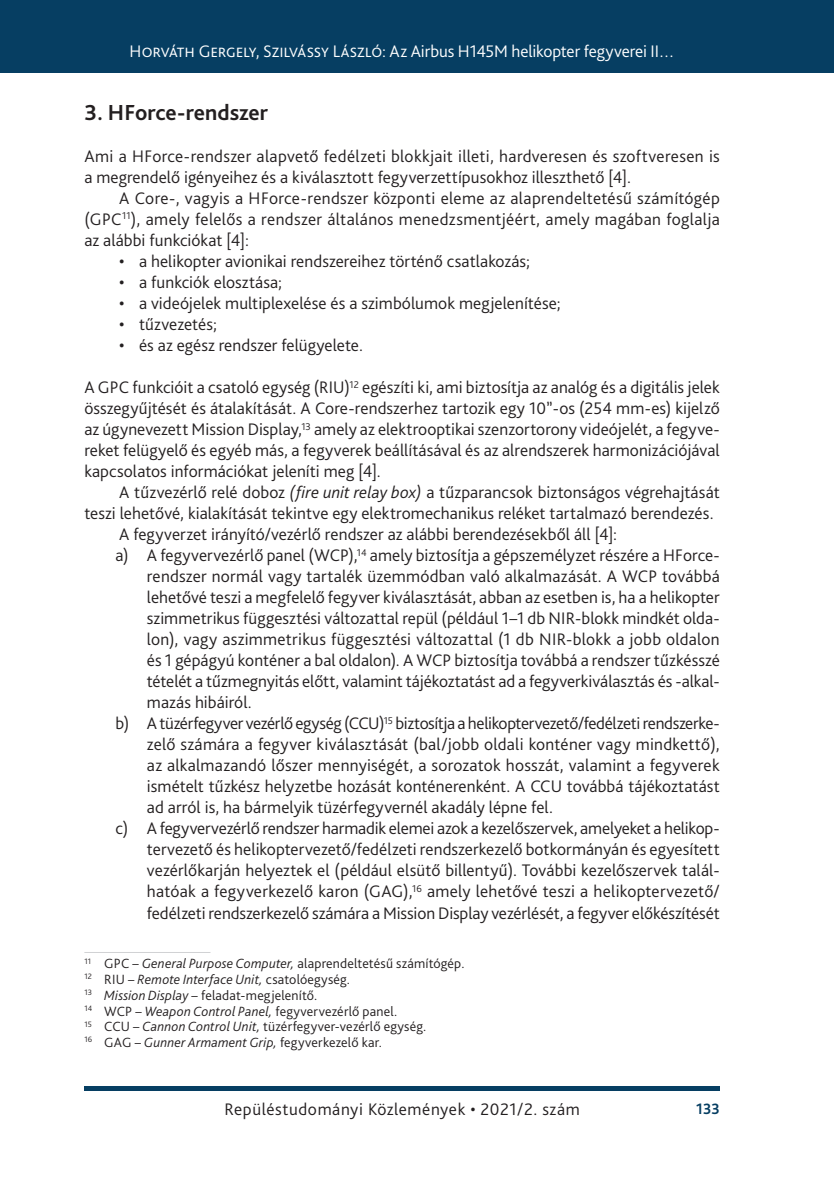
<style>
.page{position:relative;width:834px;height:1181px;background:#fff}
.page>*{position:absolute;margin:0;border:0;box-sizing:border-box;transform-origin:0 0}
.t1{font:700 22.75px "Bliss Pro";color:#231f20}
.t2{font:300 17.5px/21px "Bliss Pro";letter-spacing:.005em;color:#231f20;text-align:justify}
.t3{font:300 17.5px "Bliss Pro";letter-spacing:-.025em;color:#231f20}
.t4{font:300 17.5px "Bliss Pro";letter-spacing:-.015em;color:#231f20}
.t5{font:300 17.5px "Bliss Pro";letter-spacing:-.01em;color:#fff}
.t6{font:300 17.5px "Bliss Pro";letter-spacing:.035em;color:#231f20}
.t7{font:700 15.75px "Bliss Pro";color:#063e62;scale:.95 1}
.t8{font:300 14px/15.8px "Bliss Pro";letter-spacing:.005em;color:#231f20}
.s1{font-weight:400}
.s2{font-style:italic}
</style>
<div class="page">
<div style="left:0;top:0;width:833px;height:73px;background:#063e62"></div>
<div style="left:84px;top:1086px;width:635px;height:5px;background:#063e62"></div>
<hr style="left:84px;top:952px;width:126px;height:1px;background:#d1d2d4">
<p class="t5" style="left:130px;top:41px;width:546px">Horváth Gergely, Szilvássy László: Az Airbus H145M helikopter fegyverei II…</p>
<h1 class="t1" style="left:84px;top:99px;width:185px">3. HForce-rendszer</h1>
<p class="t2" style="left:84px;top:145px;width:636px">Ami a HForce-rendszer alapvető fedélzeti blokkjait illeti, hardveresen és szoftveresen is a megrendelő igényeihez és a kiválasztott fegyverzettípusokhoz illeszthető [4].</p>
<p class="t2" style="left:84px;top:187px;width:636px;text-indent:35px">A Core-, vagyis a HForce-rendszer központi eleme az alaprendeltetésű számítógép (GPC<sup>11</sup>), amely felelős a rendszer általános menedzsmentjéért, amely magában foglalja az alábbi funkciókat [4]:</p>
<p class="t2" style="left:119px;top:250px;width:412px"><span class="s1">•</span> a helikopter avionikai rendszereihez történő csatlakozás;</p>
<p class="t2" style="left:119px;top:271px;width:164px"><span class="s1">•</span> a funkciók elosztása;</p>
<p class="t2" style="left:119px;top:292px;width:443px"><span class="s1">•</span> a videójelek multiplexelése és a szimbólumok megjelenítése;</p>
<p class="t2" style="left:119px;top:313px;width:99px"><span class="s1">•</span> tűzvezetés;</p>
<p class="t2" style="left:119px;top:334px;width:245px"><span class="s1">•</span> és az egész rendszer felügyelete.</p>
<p class="t2" style="left:84px;top:376px;width:637px">A GPC funkcióit a csatoló egység (RIU)<sup>12</sup> egészíti ki, ami biztosítja az analóg és a digitális jelek összegyűjtését és átalakítását. A Core-rendszerhez tartozik egy 10”-os (254 mm-es) kijelző az úgynevezett Mission Display,<sup>13</sup> amely az elektrooptikai szenzortorony videójelét, a fegyve&shy;reket felügyelő és egyéb más, a fegyverek beállításával és az alrendszerek harmonizációjával kapcsolatos információkat jeleníti meg [4].</p>
<p class="t2" style="left:119px;top:481px;width:602px">A tűzvezérlő relé doboz <span class="s2">(fire unit relay box)</span> a tűzparancsok biztonságos végrehajtását</p>
<p class="t2" style="left:84px;top:502px;width:630px">teszi lehetővé, kialakítását tekintve egy elektromechanikus reléket tartalmazó berendezés.</p>
<p class="t2" style="left:119px;top:523px;width:499px">A fegyverzet irányító/vezérlő rendszer az alábbi berendezésekből áll [4]:</p>
<p class="t2" style="left:116px;top:544px;width:605px">a) A fegyvervezérlő panel (WCP),<sup>14</sup> amely biztosítja a gépszemélyzet részére a HForce-</p>
<p class="t2" style="left:147px;top:565px;width:574px">rendszer normál vagy tartalék üzemmódban való alkalmazását. A WCP továbbá</p>
<p class="t2" style="left:147px;top:586px;width:574px">lehetővé teszi a megfelelő fegyver kiválasztását, abban az esetben is, ha a helikopter</p>
<p class="t2" style="left:147px;top:607px;width:572px">szimmetrikus függesztési változattal repül (például 1–1 db NIR-blokk mindkét olda-</p>
<p class="t2" style="left:147px;top:628px;width:574px">lon), vagy aszimmetrikus függesztési változattal (1 db NIR-blokk a jobb oldalon</p>
<p class="t2" style="left:147px;top:649px;width:574px">és -1 gépágyú konténer a bal oldalon). A WCP biztosítja továbbá a rendszer tűzkésszé</p>
<p class="t2" style="left:147px;top:670px;width:574px">tételét a tűzmegnyitás előtt, valamint tájékoztatást ad a fegyverkiválasztás és -alkal-</p>
<p class="t2" style="left:147px;top:691px;width:106px">mazás hibáiról.</p>
<p class="t3" style="left:116px;top:713px;width:605px">b) A tüzérfegyver vezérlő egység (CCU)<sup>15</sup> biztosítja a helikoptervezető/fedélzeti rendszerke-</p>
<p class="t2" style="left:147px;top:733px;width:574px">zelő számára a fegyver kiválasztását (bal/jobb oldali konténer vagy mindkettő),</p>
<p class="t2" style="left:147px;top:754px;width:574px">az alkalmazandó lőszer mennyiségét, a sorozatok hosszát, valamint a fegyverek</p>
<p class="t2" style="left:147px;top:775px;width:574px">ismételt tűzkész helyzetbe hozását konténerenként. A CCU továbbá tájékoztatást</p>
<p class="t2" style="left:147px;top:796px;width:407px">ad arról is, ha bármelyik tüzérfegyvernél akadály lépne fel.</p>
<p class="t4" style="left:116px;top:818px;width:605px">c) A fegyvervezérlő rendszer harmadik elemei azok a kezelőszervek, amelyeket a helikop-</p>
<p class="t2" style="left:147px;top:838px;width:574px">tervezető és helikoptervezető/fedélzeti rendszerkezelő botkormányán és egyesített</p>
<p class="t2" style="left:147px;top:859px;width:574px">vezérlőkarján helyeztek el (például elsütő billentyű). További kezelőszervek talál-</p>
<p class="t2" style="left:147px;top:880px;width:574px">hatóak a fegyverkezelő karon (GAG),<sup>16</sup> amely lehetővé teszi a helikoptervezető/</p>
<p class="t2" style="left:147px;top:901px;width:574px">fedélzeti rendszerkezelő számára a Mission Display vezérlését, a fegyver előkészítését</p>
<p class="t8" style="left:84px;top:955px;width:381px"><sup>11</sup> GPC – <span class="s2">General Purpose Computer,</span> alaprendeltetésű számítógép.<br><sup>12</sup> RIU – <span class="s2">Remote Interface Unit,</span> csatolóegység.<br><sup>13</sup> <span class="s2">Mission Display</span> – feladat-megjelenítő.<br><sup>14</sup> WCP – <span class="s2">Weapon Control Panel,</span> fegyvervezérlő panel.<br><sup>15</sup> CCU – <span class="s2">Cannon Control Unit,</span> tüzérfegyver-vezérlő egység.<br><sup>16</sup> GAG – <span class="s2">Gunner Armament Grip,</span> fegyverkezelő kar.</p>
<p class="t6" style="left:224px;top:1098px;width:357px">Repüléstudományi Közlemények • 2021/2. szám</p>
<p class="t7" style="left:696px;top:1099px;width:26px">133</p>
</div>
